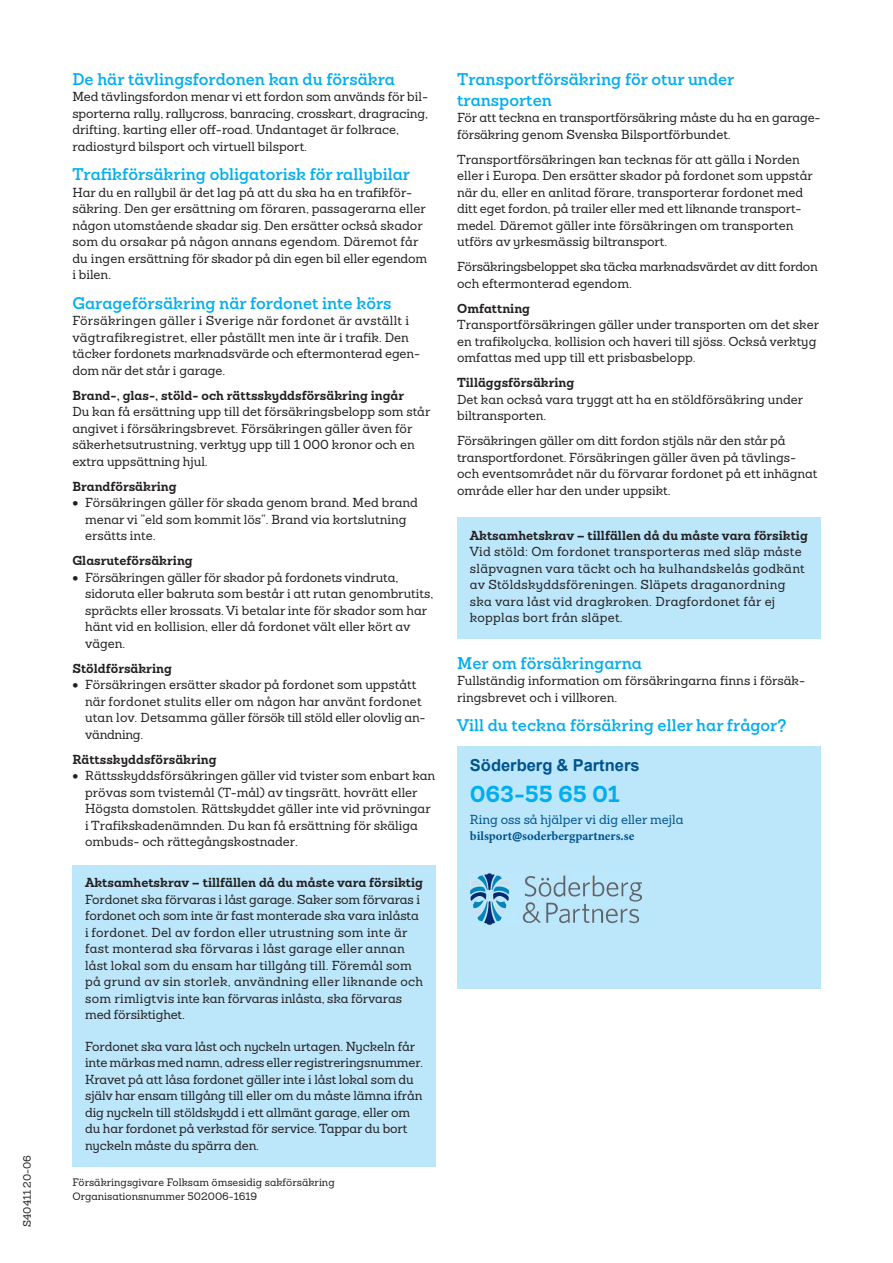
<style>
.page{position:relative;width:893px;height:1263px;background:#fff}
.page>*{position:absolute;margin:0;border:0;box-sizing:border-box;transform-origin:0 0}
.Brödtext_8_5_11{font:700 22.5px "Sanchez Folksam";letter-spacing:-.01em;color:#00aeef}
.Rubrik_5_11_14__R2{font:600 16.5px/21px "Sanchez Folksam";color:#00aeef}
.Brödtext_8_5_11-2{font:700 16.5px "Arial";color:#00548e}
.Brödtext_nästa_styck{font:500 12.75px/16.5px "Sanchez Folksam";color:#231f20}
.Brödtext_8_5_11-3{font:500 12.75px/16.5px "Sanchez Folksam";color:#231f20}
.Rubrik_5_11_14__R2-2{font:500 12.75px/16.5px "Sanchez Folksam";color:#231f20}
.Rubrik_6_8_5_11__R3{font:700 12.75px "Sanchez Folksam";color:#231f20}
.Brödtext_8_5_11-4{font:500 12.75px/16.5px "Sanchez Folksam";letter-spacing:.02em;color:#231f20}
.Brödtext_nästa_styck-2{font:500 12.75px/16.5px "Sanchez Folksam";letter-spacing:-.02em;color:#231f20}
.Brödtext_8_5_11-5{font:500 12.75px/16px "Sanchez Folksam";color:#00548e}
.Brödtext_1_10_12{font:500 10.5px/13.5px "Sanchez Folksam";color:#231f20}
.Info_Text_7_9{font:500 10.5px "Sanchez Folksam";letter-spacing:-.005em;color:#231f20}
.s1{font-family:"Minion Pro";font-weight:700}
.s2{font-weight:700}
</style>
<div class="page">
<div style="left:72px;top:865px;width:364px;height:302px;background:#bce6fa"></div>
<div style="left:457px;top:517px;width:364px;height:122px;background:#bce6fa"></div>
<div style="left:457px;top:746px;width:364px;height:242px;background:#bce6fa"></div>
<img style="left:470px;top:873px;width:171px;height:51px">
<p class="Info_Text_7_9" style="left:20px;top:1227px;width:73px;rotate:-90deg">S40411 20-06</p>
<p class="Rubrik_5_11_14__R2" style="left:72px;top:68px;width:324px">De här tävlingsfordonen kan du försäkra</p>
<p class="Brödtext_8_5_11-3" style="left:72px;top:88px;width:357px">Med tävlingsfordon menar vi ett fordon som används för bil&shy;sporterna rally, rallycross, banracing, crosskart, dragracing, drifting, karting eller off-road. Undantaget är folkrace, radiostyrd bilsport och virtuell bilsport.</p>
<p class="Rubrik_5_11_14__R2" style="left:72px;top:164px;width:339px">Trafikförsäkring obligatorisk för rallybilar</p>
<p class="Brödtext_8_5_11-3" style="left:72px;top:184px;width:356px">Har du en rallybil är det lag på att du ska ha en trafikför&shy;säkring. Den ger ersättning om föraren, passagerarna eller någon utomstående skadar sig. Den ersätter också skador som du orsakar på någon annans egendom. Däremot får du ingen ersättning för skador på din egen bil eller egendom i bilen.</p>
<p class="Rubrik_5_11_14__R2" style="left:72px;top:292px;width:321px">Garageförsäkring när fordonet inte körs</p>
<p class="Rubrik_5_11_14__R2-2" style="left:72px;top:312px;width:349px">Försäkringen gäller i Sverige när fordonet är avställt i vägtrafikregistret, eller påställt men inte är i trafik. Den täcker fordonets marknadsvärde och eftermonterad egen&shy;dom när det står i garage.</p>
<p class="Rubrik_6_8_5_11__R3" style="left:72px;top:386px;width:333px">Brand-, glas-, stöld- och rättsskyddsförsäkring ingår</p>
<p class="Brödtext_8_5_11-3" style="left:72px;top:403px;width:360px">Du kan få ersättning upp till det försäkringsbelopp som står angivet i försäkringsbrevet. Försäkringen gäller även för säkerhetsutrustning, verktyg upp till 1 000 kronor och en extra uppsättning hjul.</p>
<p class="Rubrik_6_8_5_11__R3" style="left:72px;top:477px;width:106px">Brandförsäkring</p>
<p class="Brödtext_nästa_styck" style="left:85px;top:494px;width:334px;text-indent:-13px">• Försäkringen gäller för skada genom brand. Med brand menar vi ”eld som kommit lös”. Brand via kortslutning ersätts inte.</p>
<p class="Rubrik_6_8_5_11__R3" style="left:72px;top:552px;width:122px">Glasruteförsäkring</p>
<p class="Brödtext_nästa_styck" style="left:85px;top:569px;width:350px;text-indent:-13px">• Försäkringen gäller för skador på fordonets vindruta, sidoruta eller bakruta som består i att rutan genombrutits, spräckts eller krossats. Vi betalar inte för skador som har hänt vid en kollision, eller då fordonet vält eller kört av vägen.</p>
<p class="Rubrik_6_8_5_11__R3" style="left:72px;top:659px;width:101px">Stöldförsäkring</p>
<p class="Brödtext_nästa_styck" style="left:85px;top:676px;width:342px;text-indent:-13px">• Försäkringen ersätter skador på fordonet som uppstått när fordonet stulits eller om någon har använt fordonet utan lov. Detsamma gäller försök till stöld eller olovlig an&shy;vändning.</p>
<p class="Rubrik_6_8_5_11__R3" style="left:72px;top:750px;width:146px">Rättsskyddsförsäkring</p>
<p class="Brödtext_nästa_styck" style="left:85px;top:767px;width:352px;text-indent:-13px">• Rättsskyddsförsäkringen gäller vid tvister som enbart kan prövas som tvistemål (T-mål) av tingsrätt, hovrätt eller Högsta domstolen. Rättskyddet gäller inte vid prövningar i Trafikskadenämnden. Du kan få ersättning för skäliga ombuds- och rättegångskostnader.</p>
<p class="Rubrik_6_8_5_11__R3" style="left:85px;top:874px;width:339px">Aktsamhetskrav – tillfällen då du måste vara försiktig</p>
<p class="Brödtext_nästa_styck" style="left:85px;top:891px;width:339px">Fordonet ska förvaras i låst garage. Saker som förvaras i fordonet och som inte är fast monterade ska vara inlåsta i fordonet. Del av fordon eller utrustning som inte är fast monterad ska förvaras i låst garage eller annan låst lokal som du ensam har tillgång till. Föremål som på grund av sin storlek, användning eller liknande och som rimligtvis inte kan förvaras inlåsta, ska förvaras med försiktighet.</p>
<p class="Brödtext_nästa_styck" style="left:85px;top:1038px;width:332px">Fordonet ska vara låst och nyckeln urtagen. Nyckeln får</p>
<p class="Brödtext_nästa_styck" style="left:85px;top:1054px;width:339px">inte märkas med namn, adress eller registreringsnummer.</p>
<p class="Brödtext_nästa_styck" style="left:85px;top:1071px;width:339px">Kravet på att låsa fordonet gäller inte i låst lokal som du själv har ensam tillgång till eller om du måste lämna ifrån dig nyckeln till stöldskydd i ett allmänt garage, eller om du har fordonet på verkstad för service. Tappar du bort nyckeln måste du spärra den.</p>
<p class="Brödtext_1_10_12" style="left:72px;top:1176px;width:264px">Försäkringsgivare Folksam ömsesidig sakförsäkring<br>Organisationsnummer 502006-1619</p>
<p class="Rubrik_5_11_14__R2" style="left:457px;top:68px;width:279px">Transportförsäkring för otur under transporten</p>
<p class="Rubrik_5_11_14__R2-2" style="left:457px;top:109px;width:365px">För att teckna en transportförsäkring måste du ha en garage&shy;försäkring genom Svenska Bilsportförbundet.</p>
<p class="Brödtext_nästa_styck" style="left:457px;top:151px;width:357px">Transportförsäkringen kan tecknas för att gälla i Norden eller i Europa. Den ersätter skador på fordonet som uppstår när du, eller en anlitad förare, transporterar fordonet med ditt eget fordon, på trailer eller med ett liknande transport&shy;medel. Däremot gäller inte försäkringen om transporten utförs av yrkesmässig biltransport.</p>
<p class="Brödtext_nästa_styck-2" style="left:457px;top:258px;width:362px">Försäkringsbeloppet ska täcka marknadsvärdet av ditt fordon och eftermonterad egendom.</p>
<p class="Rubrik_6_8_5_11__R3" style="left:457px;top:299px;width:74px">Omfattning</p>
<p class="Brödtext_8_5_11-3" style="left:457px;top:316px;width:363px">Transportförsäkringen gäller under transporten om det sker en trafikolycka, kollision och haveri till sjöss. Också verktyg omfattas med upp till ett prisbasbelopp.</p>
<p class="Rubrik_6_8_5_11__R3" style="left:457px;top:374px;width:119px">Tilläggsförsäkring</p>
<p class="Brödtext_8_5_11-3" style="left:457px;top:391px;width:348px">Det kan också vara tryggt att ha en stöldförsäkring under biltransporten.</p>
<p class="Brödtext_nästa_styck" style="left:457px;top:432px;width:362px">Försäkringen gäller om ditt fordon stjäls när den står på transportfordonet. Försäkringen gäller även på tävlings&shy;och eventsområdet när du förvarar fordonet på ett inhägnat område eller har den under uppsikt.</p>
<p class="Rubrik_6_8_5_11__R3" style="left:470px;top:526px;width:339px">Aktsamhetskrav – tillfällen då du måste vara försiktig</p>
<p class="Brödtext_8_5_11-4" style="left:470px;top:543px;width:336px">Vid stöld: Om fordonet transporteras med släp måste släpvagnen vara täckt och ha kulhandskelås godkänt av Stöldskyddsföreningen. Släpets draganordning ska vara låst vid dragkroken. Dragfordonet får ej kopplas bort från släpet.</p>
<p class="Rubrik_5_11_14__R2" style="left:457px;top:652px;width:186px">Mer om försäkringarna</p>
<p class="Brödtext_nästa_styck" style="left:457px;top:672px;width:349px">Fullständig information om försäkringarna finns i försäk&shy;ringsbrevet och i villkoren.</p>
<p class="Rubrik_5_11_14__R2" style="left:457px;top:715px;width:331px">Vill du teckna försäkring eller har frågor?</p>
<p class="Brödtext_8_5_11-2" style="left:470px;top:754px;width:171px">Söderberg &amp; Partners</p>
<p class="Brödtext_8_5_11" style="left:470px;top:779px;width:151px">063-55 65 01</p>
<p class="Brödtext_8_5_11-5" style="left:470px;top:811px;width:215px">Ring oss så hjälper vi dig eller mejla <span class="s1">bilsport</span><span class="s2">@</span><span class="s1">soderbergpartners.se</span></p>
</div>
